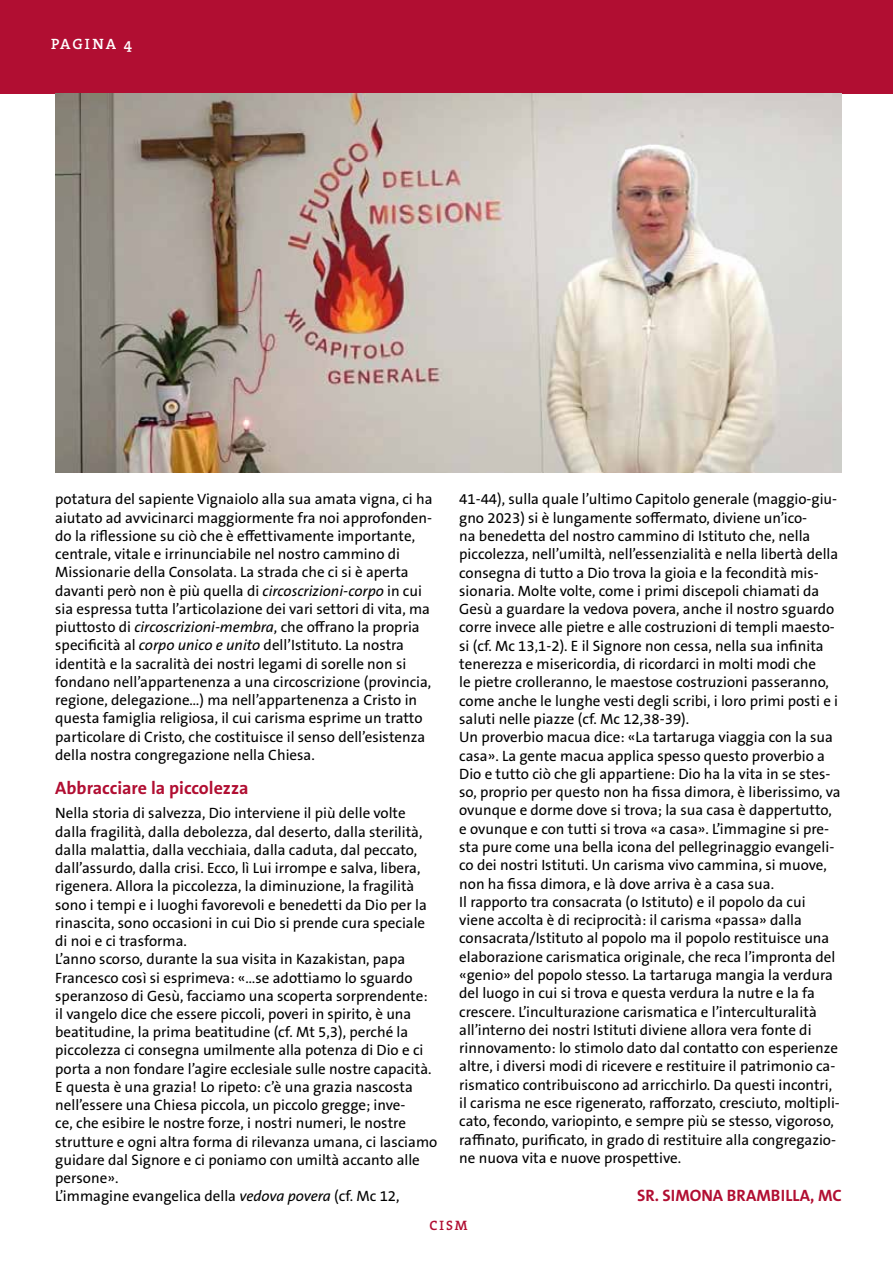
<style>
.page{position:relative;width:893px;height:1263px;background:#fff}
.page>*{position:absolute;margin:0;border:0;box-sizing:border-box;transform-origin:0 0}
.t1{font:700 18px "The Sans B W7";color:#b10e32}
.t2{font:700 16.5px "The Sans B W7";color:#b10e32}
.t3{font:15px/18.3px "The Sans B W5 Plain";color:#000}
.t4{font:600 15px "The Serif";letter-spacing:.145em;color:#fff}
.t5{font:600 13.65px "The Serif";color:#b10e32}
.s1{font-style:italic}
</style>
<div class="page">
<div style="left:0;top:0;width:893px;height:94px;background:#b10e32"></div>
<img style="left:55px;top:94px;width:787px;height:378px">
<p class="t4" style="left:51px;top:32px;width:83px">PAGINA 4</p>
<p class="t3" style="left:459px;top:490px;width:383px">41‑44), sulla quale l’ultimo Capitolo generale (maggio-giu&shy;gno 2023) si è lungamente soffermato, diviene un’ico-<br>na benedetta del nostro cammino di Istituto che, nella piccolezza, nell’umiltà, nell’essenzialità e nella libertà della consegna di tutto a Dio trova la gioia e la fecondità mis&shy;sionaria. Molte volte, come i primi discepoli chiamati da Gesù a guardare la vedova povera, anche il nostro sguardo corre invece alle pietre e alle costruzioni di templi maesto&shy;si (cf. Mc 13,1-2). E il Signore non cessa, nella sua infinita tenerezza e misericordia, di ricordarci in molti modi che<br>le pietre crolleranno, le maestose costruzioni passeranno, come anche le lunghe vesti degli scribi, i loro primi posti e i saluti nelle piazze (cf. Mc 12,38-39).<br>Un proverbio macua dice: «La tartaruga viaggia con la sua casa». La gente macua applica spesso questo proverbio a Dio e tutto ciò che gli appartiene: Dio ha la vita in se stes&shy;so, proprio per questo non ha fissa dimora, è liberissimo, va ovunque e dorme dove si trova; la sua casa è dappertutto, e ovunque e con tutti si trova «a casa». L’immagine si pre&shy;sta pure come una bella icona del pellegrinaggio evangeli&shy;co dei nostri Istituti. Un carisma vivo cammina, si muove, non ha fissa dimora, e là dove arriva è a casa sua.<br>Il rapporto tra consacrata (o Istituto) e il popolo da cui viene accolta è di reciprocità: il carisma «passa» dalla consacrata/Istituto al popolo ma il popolo restituisce una elaborazione carismatica originale, che reca l’impronta del «genio» del popolo stesso. La tartaruga mangia la verdura del luogo in cui si trova e questa verdura la nutre e la fa crescere. L’inculturazione carismatica e l’interculturalità all’interno dei nostri Istituti diviene allora vera fonte di rinnovamento: lo stimolo dato dal contatto con esperienze altre, i diversi modi di ricevere e restituire il patrimonio ca&shy;rismatico contribuiscono ad arricchirlo. Da questi incontri, il carisma ne esce rigenerato, rafforzato, cresciuto, moltipli&shy;cato, fecondo, variopinto, e sempre più se stesso, vigoroso, raffinato, purificato, in grado di restituire alla congregazio&shy;ne nuova vita e nuove prospettive.</p>
<p class="t2" style="left:637px;top:1185px;width:206px">SR. SIMONA BRAMBILLA, MC</p>
<p class="t5" style="left:430px;top:1214px;width:40px">CISM</p>
<p class="t3" style="left:55px;top:490px;width:379px">potatura del sapiente Vignaiolo alla sua amata vigna, ci ha aiutato ad avvicinarci maggiormente fra noi approfonden&shy;do la riflessione su ciò che è effettivamente importante, centrale, vitale e irrinunciabile nel nostro cammino di Missionarie della Consolata. La strada che ci si è aperta davanti però non è più quella di <span class="s1">circoscrizioni-corpo</span> in cui sia espressa tutta l’articolazione dei vari settori di vita, ma piuttosto di <span class="s1">circoscrizioni-membra</span>, che offrano la propria specificità al <span class="s1">corpo unico e unito</span> dell’Istituto. La nostra identità e la sacralità dei nostri legami di sorelle non si fondano nell’appartenenza a una circoscrizione (provincia, regione, delegazione…) ma nell’appartenenza a Cristo in questa famiglia religiosa, il cui carisma esprime un tratto particolare di Cristo, che costituisce il senso dell’esistenza della nostra congregazione nella Chiesa.</p>
<p class="t1" style="left:55px;top:776px;width:195px">Abbracciare la piccolezza</p>
<p class="t3" style="left:55px;top:804px;width:384px">Nella storia di salvezza, Dio interviene il più delle volte dalla fragilità, dalla debolezza, dal deserto, dalla sterilità, dalla malattia, dalla vecchiaia, dalla caduta, dal peccato, dall’assurdo, dalla crisi. Ecco, lì Lui irrompe e salva, libera, rigenera. Allora la piccolezza, la diminuzione, la fragilità sono i tempi e i luoghi favorevoli e benedetti da Dio per la rinascita, sono occasioni in cui Dio si prende cura speciale di noi e ci trasforma.<br>L’anno scorso, durante la sua visita in Kazakistan, papa Francesco così si esprimeva: «…se adottiamo lo sguardo speranzoso di Gesù, facciamo una scoperta sorprendente: il vangelo dice che essere piccoli, poveri in spirito, è una beatitudine, la prima beatitudine (cf. Mt 5,3), perché la piccolezza ci consegna umilmente alla potenza di Dio e ci porta a non fondare l’agire ecclesiale sulle nostre capacità.<br>E questa è una grazia! Lo ripeto: c’è una grazia nascosta nell’essere una Chiesa piccola, un piccolo gregge; inve-<br>ce, che esibire le nostre forze, i nostri numeri, le nostre strutture e ogni altra forma di rilevanza umana, ci lasciamo guidare dal Signore e ci poniamo con umiltà accanto alle persone».<br>L’immagine evangelica della <span class="s1">vedova povera</span> (cf. Mc 12,</p>
</div>
